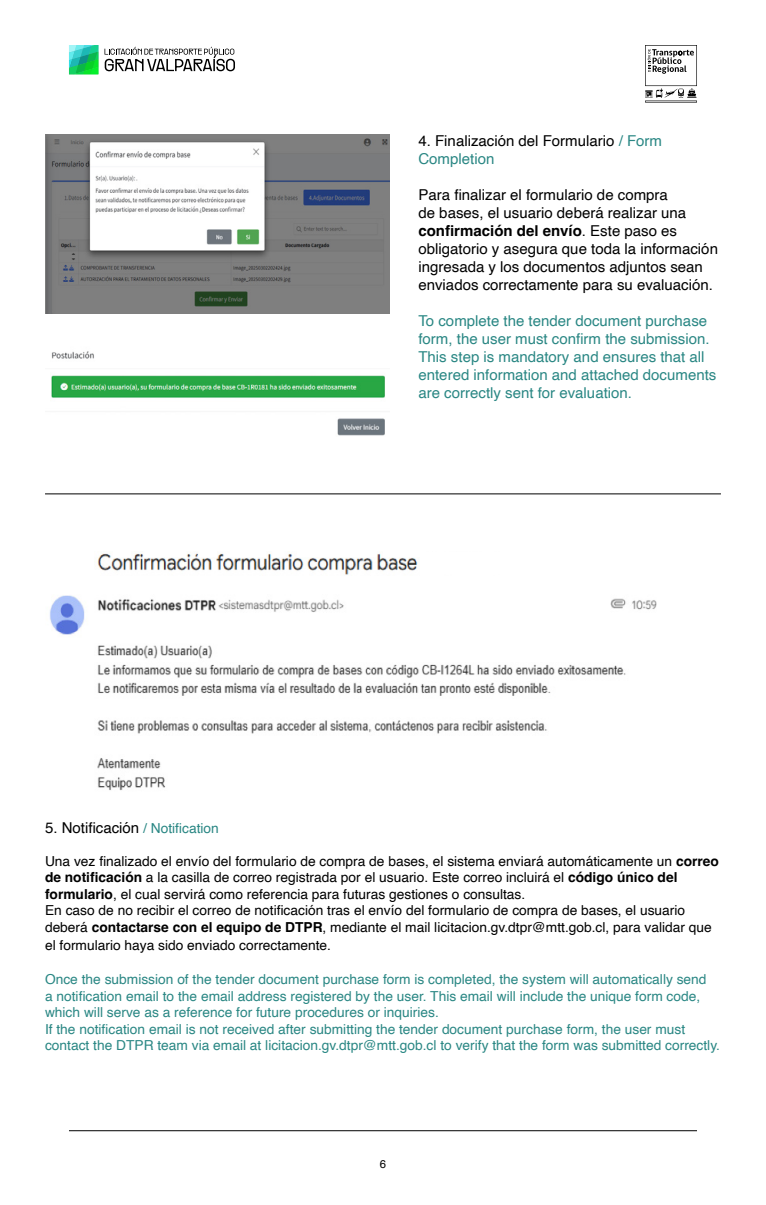
<style>
.page{position:relative;width:766px;height:1205px;background:#fff}
.page>*{position:absolute;margin:0;border:0;box-sizing:border-box;transform-origin:0 0}
.t1{font:15px/18px "Helvetica";color:#000}
.t2{font:15px/18px "Helvetica";color:#2a8784}
.t3{font:13.75px/16.5px "Helvetica";color:#000}
.t4{font:13.75px/16.5px "Helvetica";color:#2a8784}
.t5{font:11.25px "Helvetica";color:#000}
.s1{color:#2a8784}
.s2{font-weight:700}
.s3{font-size:13.75px;color:#2a8784}
</style>
<div class="page">
<hr style="left:645px;top:101px;width:51px;height:2px;background:#000">
<svg style="left:645px;top:45px;width:51px;height:53px"></svg>
<svg style="left:104px;top:47px;width:131px;height:24px"></svg>
<svg style="left:69px;top:45px;width:29px;height:30px"></svg>
<hr style="left:69px;top:1130px;width:627px;height:1px;background:#000">
<hr style="left:45px;top:494px;width:675px;height:1px;background:#000">
<img style="left:45px;top:135px;width:344px;height:179px">
<img style="left:51px;top:351px;width:334px;height:85px">
<img style="left:49px;top:551px;width:608px;height:240px">
<div style="left:424px;top:552px;width:78px;height:22px;background:#fff"></div>
<div style="left:94px;top:614px;width:63px;height:21px;background:#fff"></div>
<p class="t1" style="left:418px;top:132px;width:245px">4. Finalización del Formulario <span class="s1">/ Form<br>Completion</span></p>
<p class="t1" style="left:418px;top:186px;width:301px">Para finalizar el formulario de compra<br>de bases, el usuario deberá realizar una <span class="s2">confirmación del envío</span>. Este paso es obligatorio y asegura que toda la información ingresada y los documentos adjuntos sean enviados correctamente para su evaluación.</p>
<p class="t2" style="left:418px;top:312px;width:299px">To complete the tender document purchase form, the user must confirm the submission.<br>This step is mandatory and ensures that all entered information and attached documents are correctly sent for evaluation.</p>
<p class="t1" style="left:45px;top:819px;width:175px">5. Notificación <span class="s3">/ Notification</span></p>
<p class="t3" style="left:45px;top:853px;width:675px">Una vez finalizado el envío del formulario de compra de bases, el sistema enviará automáticamente un <span class="s2">correo de notificación</span> a la casilla de correo registrada por el usuario. Este correo incluirá el <span class="s2">código único del formulario</span>, el cual servirá como referencia para futuras gestiones o consultas.<br>En caso de no recibir el correo de notificación tras el envío del formulario de compra de bases, el usuario deberá <span class="s2">contactarse con el equipo de DTPR</span>, mediante el mail licitacion.gv.dtpr@mtt.gob.cl, para validar que</p>
<p class="t3" style="left:45px;top:937px;width:287px">el formulario haya sido enviado correctamente.</p>
<p class="t4" style="left:45px;top:971px;width:676px">Once the submission of the tender document purchase form is completed, the system will automatically send<br>a notification email to the email address registered by the user. This email will include the unique form code, which will serve as a reference for future procedures or inquiries.<br>If the notification email is not received after submitting the tender document purchase form, the user must contact the DTPR team via email at licitacion.gv.dtpr@mtt.gob.cl to verify that the form was submitted correctly.</p>
<p class="t5" style="left:380px;top:1156px;width:8px">6</p>
</div>
